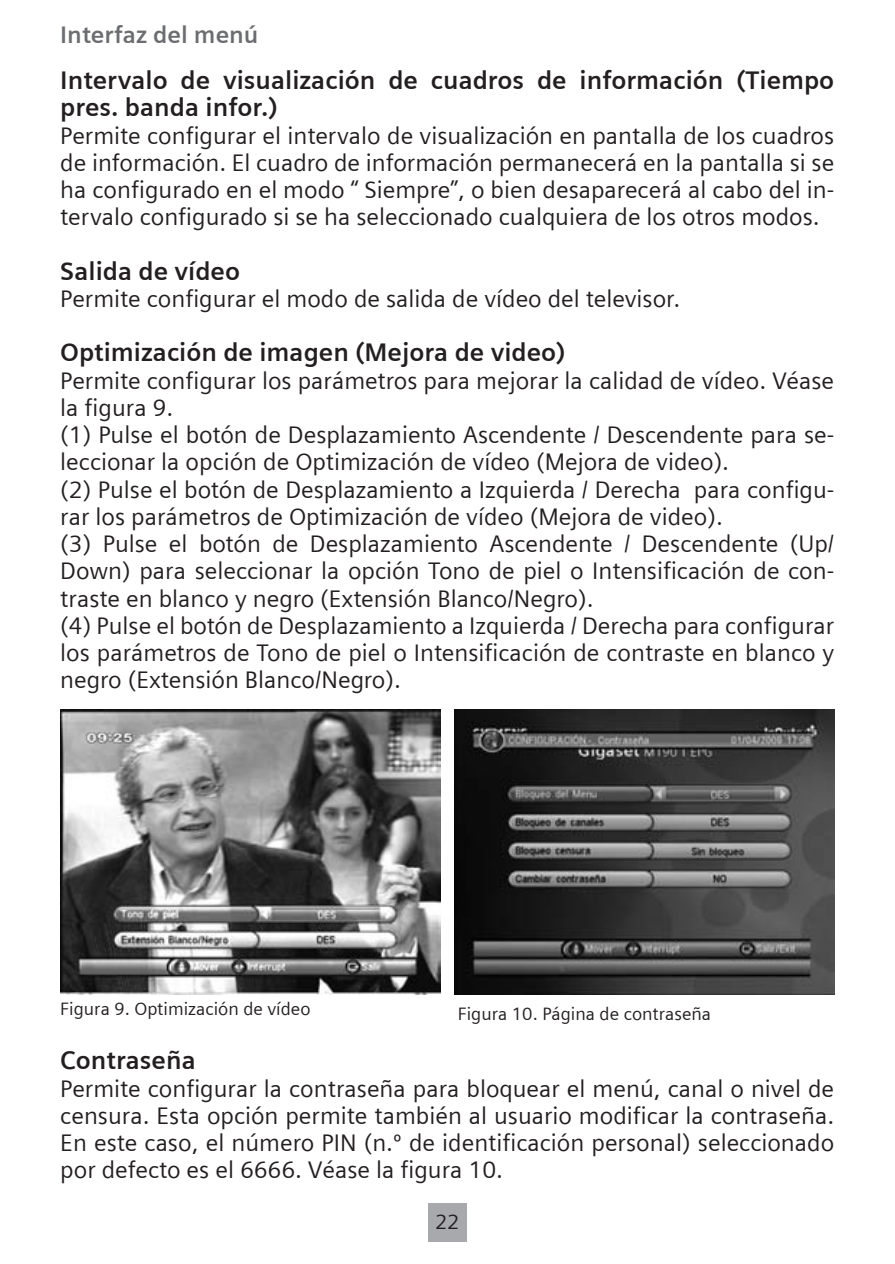
<style>
.page{position:relative;width:895px;height:1264px;background:#fff}
.page>*{position:absolute;margin:0;border:0;box-sizing:border-box;transform-origin:0 0}
.manual{font:700 25.5px/27.3px "Siemens Sans";color:#231f20}
.manual-2{font:24px/27.3px "Siemens Sans";color:#231f20;text-align:justify}
.t1{font:700 24px "Siemens Sans";color:#6c6d70}
.t2{font:21px "Siemens Sans";color:#231f20}
.manual-3{font:18px "Siemens Sans";color:#231f20}
</style>
<div class="page">
<div style="left:428px;top:1203px;width:38px;height:38px;background:#a8a9ad"></div>
<img style="left:60px;top:709px;width:380px;height:285px">
<img style="left:454px;top:709px;width:380px;height:285px">
<p class="t1" style="left:60px;top:21px;width:200px">Interfaz del menú</p>
<p class="manual" style="left:60px;top:67px;width:775px">Intervalo de visualización de cuadros de información (Tiempo pres. banda infor.)</p>
<p class="manual-2" style="left:60px;top:122px;width:775px">Permite configurar el intervalo de visualización en pantalla de los cuadros de información. El cuadro de información permanecerá en la pantalla si se ha configurado en el modo “ Siempre”, o bien desaparecerá al cabo del in&shy;tervalo configurado si se ha seleccionado cualquiera de los otros modos.</p>
<p class="manual" style="left:60px;top:257px;width:181px">Salida de vídeo</p>
<p class="manual-2" style="left:60px;top:285px;width:621px">Permite configurar el modo de salida de vídeo del televisor.</p>
<p class="manual" style="left:60px;top:339px;width:507px">Optimización de imagen (Mejora de video)</p>
<p class="manual-2" style="left:60px;top:367px;width:775px">Permite configurar los parámetros para mejorar la calidad de vídeo. Véase la figura 9.</p>
<p class="manual-2" style="left:60px;top:421px;width:775px">(1) Pulse el botón de Desplazamiento Ascendente / Descendente para se&shy;leccionar la opción de Optimización de vídeo (Mejora de video).</p>
<p class="manual-2" style="left:60px;top:475px;width:775px">(2) Pulse el botón de Desplazamiento a Izquierda / Derecha para configu&shy;rar los parámetros de Optimización de vídeo (Mejora de video).</p>
<p class="manual-2" style="left:60px;top:530px;width:775px">(3) Pulse el botón de Desplazamiento Ascendente / Descendente (Up/ Down) para seleccionar la opción Tono de piel o Intensificación de con&shy;traste en blanco y negro (Extensión Blanco/Negro).</p>
<p class="manual-2" style="left:60px;top:612px;width:775px">(4) Pulse el botón de Desplazamiento a Izquierda / Derecha para configurar los parámetros de Tono de piel o Intensificación de contraste en blanco y negro (Extensión Blanco/Negro).</p>
<p class="manual-3" style="left:60px;top:998px;width:252px">Figura 9. Optimización de vídeo</p>
<p class="manual-3" style="left:458px;top:1003px;width:255px">Figura 10. Página de contraseña</p>
<p class="manual" style="left:60px;top:1046px;width:137px">Contraseña</p>
<p class="manual-2" style="left:60px;top:1074px;width:775px">Permite configurar la contraseña para bloquear el menú, canal o nivel de censura. Esta opción permite también al usuario modificar la contraseña.<br>En este caso, el número PIN (n.º de identificación personal) seleccionado por defecto es el 6666. Véase la figura 10.</p>
<p class="t2" style="left:435px;top:1210px;width:26px">22</p>
</div>
